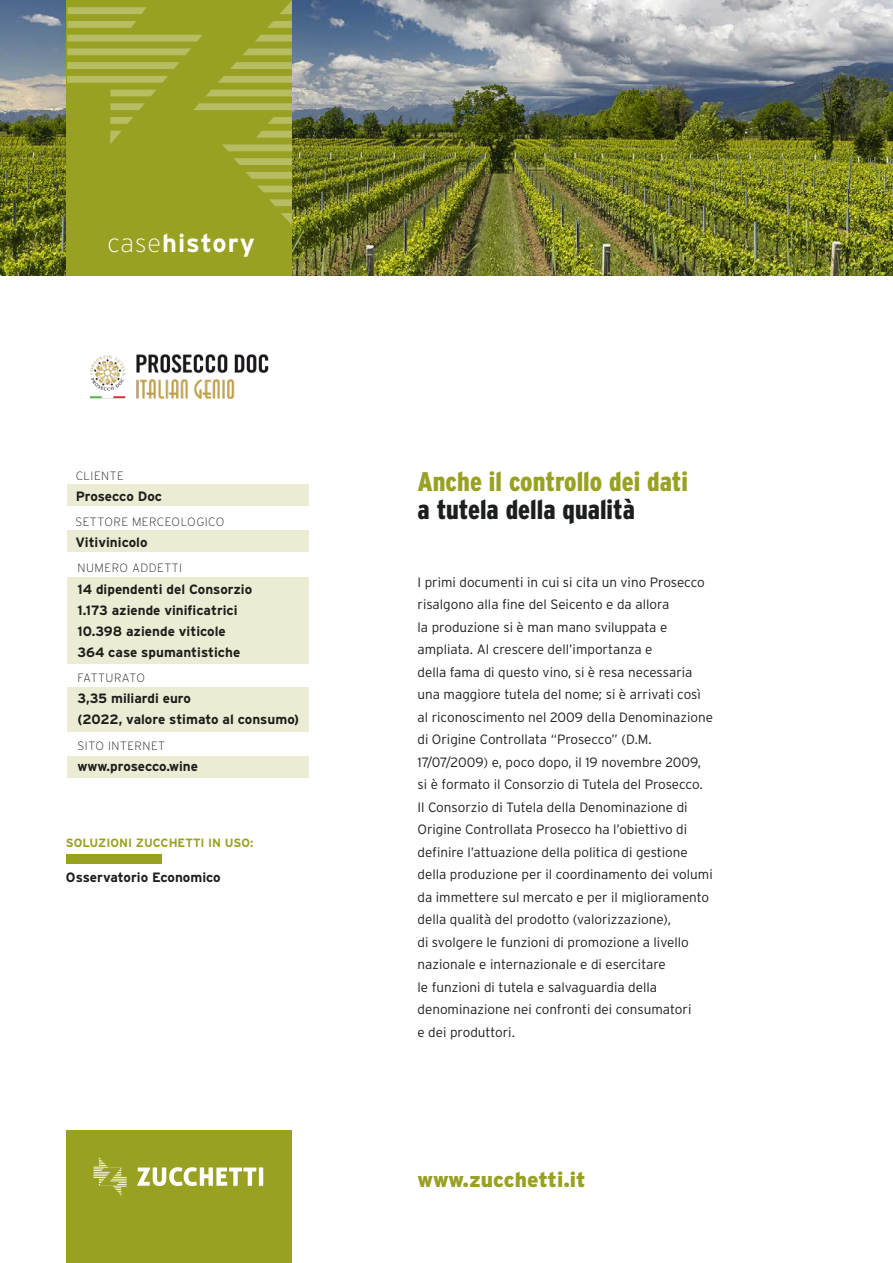
<style>
.page{position:relative;width:893px;height:1263px;background:#fff}
.page>*{position:absolute;margin:0;border:0;box-sizing:border-box;transform-origin:0 0}
.t1{font:900 27px "Interstate Condensed";color:#99a122}
.t2{font:900 27px "Interstate Condensed";color:#1d1e1f}
.t3{font:700 25.5px "Interstate";letter-spacing:.04em;color:#fff}
.t4{font:900 21px "Interstate";color:#99a122}
.t5{font:300 13.5px/22.5px "Interstate";color:#1d1d1b}
.t6{font:700 13.5px/21px "Interstate";color:#1d1d1b}
.t7{font:200 12px "Interstate";letter-spacing:.04em;color:#1d1d1b}
.t8{font:700 12px "Interstate";color:#99a122}
.t9{font:200 12px "Interstate";letter-spacing:.02em;color:#1d1d1b}
.s1{font-weight:200}
</style>
<div class="page">
<img style="left:0;top:0;width:893px;height:275px">
<div style="left:67px;top:0;width:225px;height:275px;background:#99a122"></div>
<div style="left:67px;top:1131px;width:225px;height:132px;background:#99a122"></div>
<div style="left:67px;top:531px;width:242px;height:21px;background:#ebecd3"></div>
<div style="left:67px;top:577px;width:242px;height:86px;background:#ebecd3"></div>
<div style="left:67px;top:687px;width:242px;height:45px;background:#ebecd3"></div>
<div style="left:67px;top:756px;width:242px;height:21px;background:#ebecd3"></div>
<div style="left:67px;top:485px;width:242px;height:21px;background:#ebecd3"></div>
<img style="left:90px;top:354px;width:179px;height:45px">
<svg style="left:255px;top:35px;width:37px;height:7px"></svg>
<svg style="left:243px;top:48px;width:49px;height:7px"></svg>
<svg style="left:267px;top:21px;width:25px;height:7px"></svg>
<svg style="left:67px;top:35px;width:136px;height:7px"></svg>
<svg style="left:67px;top:21px;width:69px;height:7px"></svg>
<svg style="left:67px;top:62px;width:113px;height:7px"></svg>
<svg style="left:280px;top:1px;width:12px;height:13px"></svg>
<svg style="left:110px;top:117px;width:23px;height:7px"></svg>
<svg style="left:230px;top:62px;width:62px;height:7px"></svg>
<svg style="left:256px;top:131px;width:36px;height:7px"></svg>
<svg style="left:222px;top:144px;width:70px;height:7px"></svg>
<svg style="left:268px;top:117px;width:24px;height:7px"></svg>
<svg style="left:193px;top:103px;width:99px;height:7px"></svg>
<svg style="left:218px;top:76px;width:74px;height:7px"></svg>
<svg style="left:245px;top:172px;width:47px;height:7px"></svg>
<svg style="left:206px;top:90px;width:86px;height:6px"></svg>
<svg style="left:281px;top:213px;width:11px;height:12px"></svg>
<svg style="left:67px;top:48px;width:124px;height:7px"></svg>
<svg style="left:110px;top:103px;width:35px;height:7px"></svg>
<svg style="left:269px;top:199px;width:23px;height:7px"></svg>
<svg style="left:67px;top:7px;width:80px;height:7px"></svg>
<svg style="left:110px;top:90px;width:46px;height:6px"></svg>
<svg style="left:258px;top:186px;width:34px;height:6px"></svg>
<svg style="left:67px;top:76px;width:101px;height:7px"></svg>
<svg style="left:110px;top:131px;width:12px;height:13px"></svg>
<svg style="left:233px;top:158px;width:59px;height:7px"></svg>
<div style="left:66px;top:854px;width:95px;height:10px;background:#99a122"></div>
<svg style="left:137px;top:1167px;width:126px;height:19px"></svg>
<svg style="left:94px;top:1157px;width:33px;height:39px"></svg>
<h2 class="t3" style="left:107px;top:229px;width:149px"><span class="s1">case</span>history</h2>
<p class="t7" style="left:76px;top:469px;width:50px">CLIENTE</p>
<p class="t6" style="left:76px;top:486px;width:88px">Prosecco Doc</p>
<p class="t7" style="left:75px;top:515px;width:151px">SETTORE MERCEOLOGICO</p>
<p class="t6" style="left:75px;top:531px;width:74px">Vitivinicolo</p>
<p class="t7" style="left:78px;top:562px;width:106px">NUMERO ADDETTI</p>
<p class="t6" style="left:78px;top:578px;width:176px">14 dipendenti del Consorzio<br>1.173 aziende vinificatrici<br>10.398 aziende viticole<br>364 case spumantistiche</p>
<p class="t9" style="left:78px;top:671px;width:69px">FATTURATO</p>
<p class="t6" style="left:78px;top:688px;width:223px">3,35 miliardi euro<br>(2022, valore stimato al consumo)</p>
<p class="t7" style="left:78px;top:739px;width:89px">SITO INTERNET</p>
<p class="t6" style="left:78px;top:756px;width:122px">www.prosecco.wine</p>
<p class="t8" style="left:66px;top:836px;width:189px">SOLUZIONI ZUCCHETTI IN USO:</p>
<p class="t6" style="left:66px;top:866px;width:156px">Osservatorio Economico</p>
<h1 class="t1" style="left:417px;top:466px;width:272px">Anche il controllo dei dati</h1>
<h1 class="t2" style="left:417px;top:494px;width:219px">a tutela della qualità</h1>
<p class="t5" style="left:417px;top:570px;width:297px">I primi documenti in cui si cita un vino Prosecco risalgono alla fine del Seicento e da allora<br>la produzione si è man mano sviluppata e ampliata. Al crescere dell’importanza e<br>della fama di questo vino, si è resa necessaria una maggiore tutela del nome; si è arrivati così al riconoscimento nel 2009 della Denominazione di Origine Controllata “Prosecco” (D.M.<br>17/07/2009) e, poco dopo, il 19 novembre 2009, si è formato il Consorzio di Tutela del Prosecco.<br>Il Consorzio di Tutela della Denominazione di Origine Controllata Prosecco ha l’obiettivo di definire l’attuazione della politica di gestione della produzione per il coordinamento dei volumi da immettere sul mercato e per il miglioramento della qualità del prodotto (valorizzazione),<br>di svolgere le funzioni di promozione a livello nazionale e internazionale e di esercitare<br>le funzioni di tutela e salvaguardia della denominazione nei confronti dei consumatori<br>e dei produttori.</p>
<h3 class="t4" style="left:417px;top:1167px;width:170px">www.zucchetti.it</h3>
</div>
